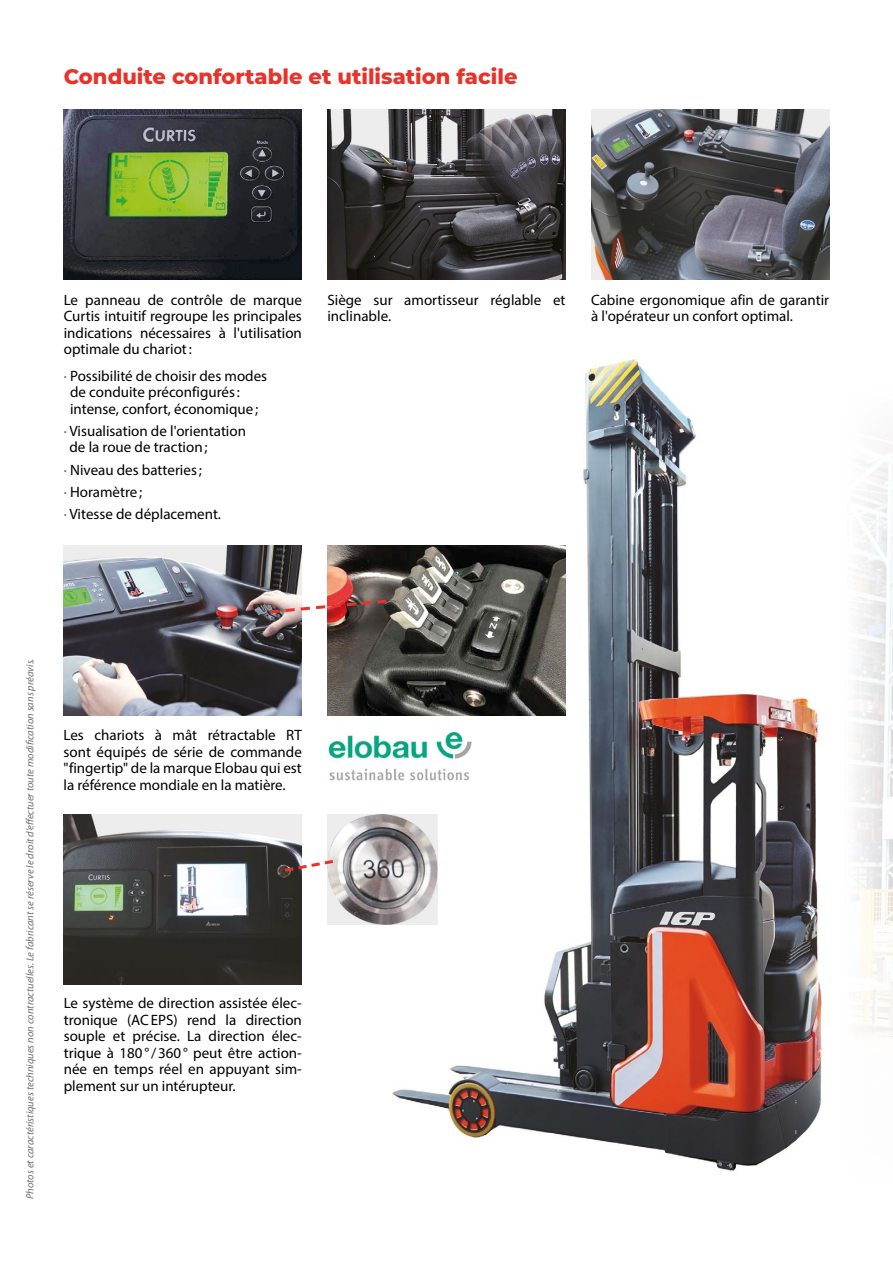
<style>
.page{position:relative;width:893px;height:1263px;background:#fff}
.page>*{position:absolute;margin:0;border:0;box-sizing:border-box;transform-origin:0 0}
.t1{font:800 21px "Montserrat";color:#e7332a}
.t2{font:15px/16.5px "Myriad Pro";color:#000}
.t3{font:italic 10.5px "Myriad Pro";color:#706f6f}
.s1{color:#575756}
</style>
<div class="page">
<img style="left:854px;top:437px;width:39px;height:601px">
<img style="left:393px;top:359px;width:429px;height:812px">
<img style="left:64px;top:110px;width:238px;height:170px">
<img style="left:327px;top:110px;width:239px;height:170px">
<img style="left:591px;top:110px;width:238px;height:170px">
<img style="left:64px;top:814px;width:238px;height:170px">
<img style="left:64px;top:545px;width:238px;height:170px">
<img style="left:327px;top:815px;width:111px;height:110px">
<svg style="left:282px;top:858px;width:54px;height:16px"></svg>
<img style="left:327px;top:545px;width:239px;height:170px">
<svg style="left:267px;top:598px;width:123px;height:17px"></svg>
<img style="left:328px;top:732px;width:144px;height:50px">
<h1 class="t1" style="left:64px;top:61px;width:455px">Conduite confortable et utilisation facile</h1>
<p class="t2" style="left:64px;top:291px;width:240px;text-align:justify">Le panneau de contrôle de marque Curtis intuitif regroupe les principales indications nécessaires à l'utilisation optimale du chariot:</p>
<p class="t2" style="left:70px;top:367px;width:199px;text-indent:-6px"><span class="s1">·</span> Possibilité de choisir des modes de conduite préconfigurés: intense, confort, économique;</p>
<p class="t2" style="left:70px;top:422px;width:178px;text-indent:-6px"><span class="s1">·</span> Visualisation de l'orientation de la roue de traction;</p>
<p class="t2" style="left:64px;top:458px;width:159px;line-height:22.2px"><span class="s1">·</span> Niveau des batteries;<br><span class="s1">·</span> Horamètre;<br><span class="s1">·</span> Vitesse de déplacement.</p>
<p class="t2" style="left:327px;top:291px;width:240px">Siège sur amortisseur réglable et inclinable.</p>
<p class="t2" style="left:591px;top:291px;width:240px">Cabine ergonomique afin de garantir à l'opérateur un confort optimal.</p>
<p class="t3" style="left:23px;top:1199px;width:542px;rotate:-90deg">Photos et caractéristiques techniques non contractuelles. Le fabricant se réserve le droit d’effectuer toute modification sans préavis.</p>
<p class="t2" style="left:64px;top:727px;width:240px;text-align:justify">Les chariots à mât rétractable RT sont équipés de série de commande "fingertip" de la marque Elobau qui est la référence mondiale en la matière.</p>
<p class="t2" style="left:64px;top:995px;width:240px;text-align:justify">Le système de direction assistée élec&shy;tronique (ACEPS) rend la direction souple et précise. La direction élec&shy;trique à 180°/360° peut être action&shy;née en temps réel en appuyant sim&shy;plement sur un intérupteur.</p>
</div>
